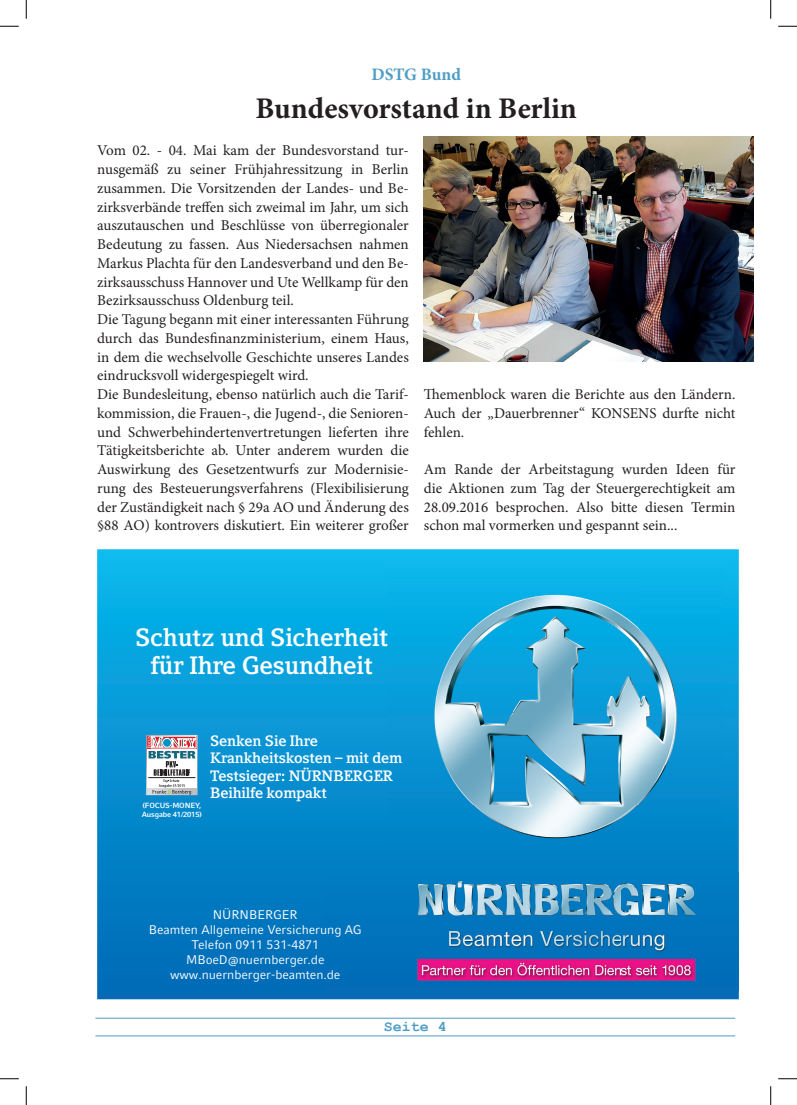
<style>
.page{position:relative;width:797px;height:1105px;background:#fff}
.page>*{position:absolute;margin:0;border:0;box-sizing:border-box;transform-origin:0 0}
.t1{font:700 30px "Minion Pro";color:#231f20}
.t2{font:700 25px/27.5px "Compatil Letter LT Pro";letter-spacing:-.01em;color:#fff;text-align:center}
.t3{font:700 17.5px "Minion Pro";letter-spacing:-.005em;color:#4e9dc5}
.t4{font:15px/18.8px "Minion Pro";color:#231f20;text-align:justify}
.t5{font:700 15px/17.5px "Compatil Letter LT Pro";letter-spacing:-.01em;color:#fff}
.t6{font:700 15px "Courier New";color:#4e9dc5}
.t7{font:12.5px/15px "Compatil Fact LT Pro";letter-spacing:-.005em;color:#fff;text-align:center}
.t8{font:700 7.5px/8.8px "Compatil Fact LT Pro";letter-spacing:-.015em;color:#fff}
</style>
<div class="page">
<hr style="left:95px;top:1018px;width:640px;height:1px;background:#4e9dc5">
<hr style="left:95px;top:1035px;width:640px;height:1px;background:#4e9dc5">
<img style="left:424px;top:137px;width:329px;height:225px">
<svg style="left:97px;top:549px;width:641px;height:450px;background:#0591d1"></svg>
<img style="left:387px;top:565px;width:336px;height:281px">
<img style="left:325px;top:872px;width:413px;height:118px">
<svg style="left:146px;top:735px;width:51px;height:60px"></svg>
<svg style="left:0;top:25px;width:19px;height:2px"></svg>
<svg style="left:778px;top:25px;width:19px;height:2px"></svg>
<svg style="left:0;top:1078px;width:19px;height:1px"></svg>
<svg style="left:778px;top:1078px;width:19px;height:1px"></svg>
<svg style="left:25px;top:0;width:2px;height:19px"></svg>
<svg style="left:25px;top:1086px;width:2px;height:19px"></svg>
<svg style="left:770px;top:0;width:1px;height:19px"></svg>
<svg style="left:770px;top:1086px;width:1px;height:19px"></svg>
<p class="t3" style="left:371px;top:63px;width:91px">DSTG Bund</p>
<p class="t1" style="left:255px;top:87px;width:323px">Bundesvorstand in Berlin</p>
<p class="t4" style="left:97px;top:141px;width:313px">Vom 02. - 04. Mai kam der Bundesvorstand tur&shy;nusgemäß zu seiner Frühjahressitzung in Berlin zusammen. Die Vorsitzenden der Landes- und Be&shy;zirksverbände treffen sich zweimal im Jahr, um sich auszutauschen und Beschlüsse von überregionaler Bedeutung zu fassen. Aus Niedersachsen nahmen Markus Plachta für den Landesverband und den Be&shy;zirksausschuss Hannover und Ute Wellkamp für den Bezirksausschuss Oldenburg teil.</p>
<p class="t4" style="left:97px;top:310px;width:313px">Die Tagung begann mit einer interessanten Führung durch das Bundesfinanzministerium, einem Haus, in dem die wechselvolle Geschichte unseres Landes eindrucksvoll widergespiegelt wird.</p>
<p class="t4" style="left:97px;top:385px;width:313px">Die Bundesleitung, ebenso natürlich auch die Tarif&shy;kommission, die Frauen-, die Jugend-, die Senioren&shy;und Schwerbehindertenvertretungen lieferten ihre Tätigkeitsberichte ab. Unter anderem wurden die Auswirkung des Gesetzentwurfs zur Modernisie&shy;rung des Besteuerungsverfahrens (Flexibilisierung der Zuständigkeit nach § 29a AO und Änderung des §88 AO) kontrovers diskutiert. Ein weiterer großer</p>
<p class="t4" style="left:424px;top:385px;width:313px">Themenblock waren die Berichte aus den Ländern.<br>Auch der „Dauerbrenner“ KONSENS durfte nicht fehlen.</p>
<p class="t4" style="left:424px;top:460px;width:313px">Am Rande der Arbeitstagung wurden Ideen für die Aktionen zum Tag der Steuergerechtigkeit am 28.09.2016 besprochen. Also bitte diesen Termin schon mal vormerken und gespannt sein...</p>
<p class="t2" style="left:135px;top:624px;width:255px">Schutz und Sicherheit für Ihre Gesundheit</p>
<p class="t8" style="left:142px;top:801px;width:62px">(FOCUS-MONEY,<br>Ausgabe 41/2015)</p>
<p class="t5" style="left:210px;top:732px;width:194px">Senken Sie Ihre<br>Krankheitskosten – mit dem<br>Testsieger: NÜRNBERGER<br>Beihilfe kompakt</p>
<p class="t7" style="left:149px;top:908px;width:214px">NÜRNBERGER<br>Beamten Allgemeine Versicherung AG<br>Telefon 0911 531-4871<br>MBoeD@nuernberger.de www.nuernberger-beamten.de</p>
<p class="t6" style="left:384px;top:1017px;width:64px">Seite 4</p>
</div>
